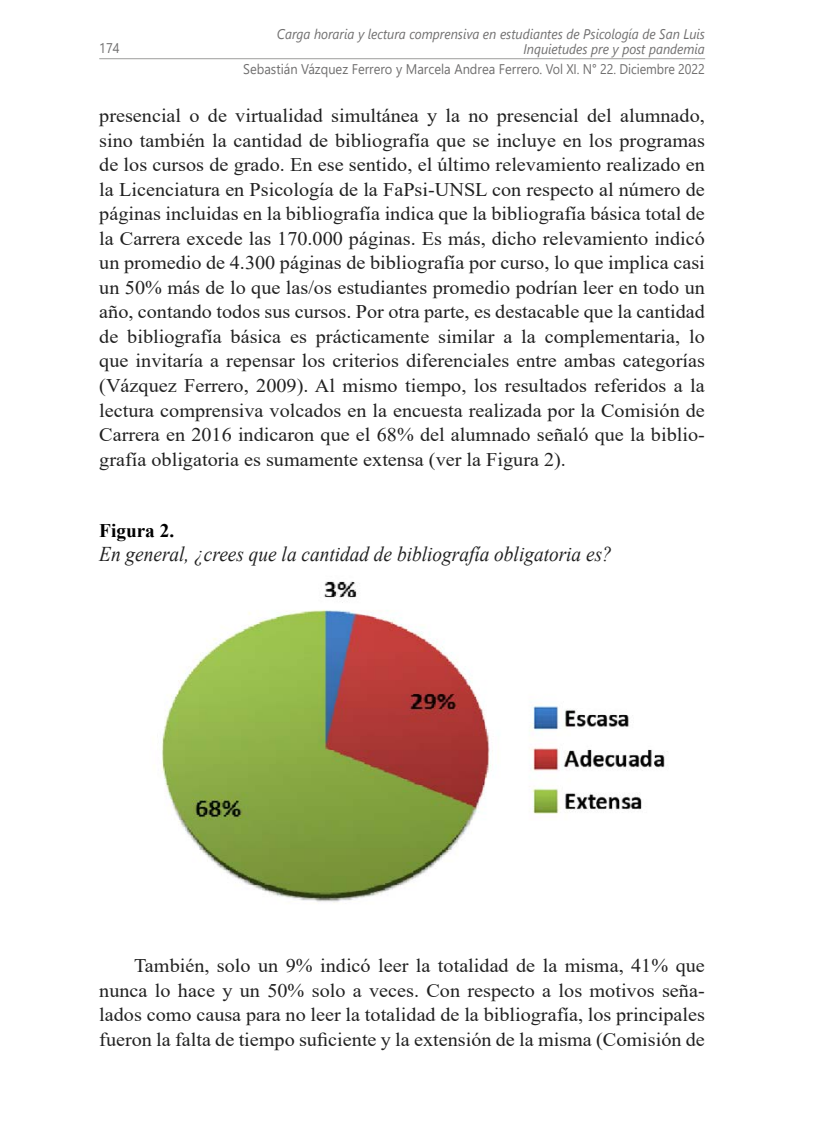
<style>
.page{position:relative;width:819px;height:1141px;background:#fff}
.page>*{position:absolute;margin:0;border:0;box-sizing:border-box;transform-origin:0 0}
.TITU_TABLA{font:italic 21px "Times New Roman";color:#212121;scale:.92 1}
.TEXTO_OK{font:19.25px/24.5px "Times New Roman";color:#212121;text-align:justify;scale:1.05 1}
.NUMERO-TABLA{font:700 19.25px "Times New Roman";color:#000}
.t1{font:italic 14px/15.8px "Segoe UI";color:#706f6f;text-align:right;scale:.92 1}
.t2{font:14px "Segoe UI";color:#706f6f;scale:.92 1}
.t3{font:14px "Segoe UI";color:#706f6f;scale:.9 1}
</style>
<div class="page">
<hr style="left:99px;top:58px;width:606px;height:1px;background:#9d9d9c">
<img style="left:161px;top:581px;width:507px;height:322px">
<p class="t1" style="left:277px;top:24px;width:467px">Carga horaria y lectura comprensiva en estudiantes de Psicología de San Luis<br>Inquietudes pre y post pandemia</p>
<p class="t2" style="left:243px;top:56px;width:503px">Sebastián Vázquez Ferrero y Marcela Andrea Ferrero. Vol XI. N° 22. Diciembre 2022</p>
<p class="TEXTO_OK" style="left:99px;top:103px;width:578px">presencial o de virtualidad simultánea y la no presencial del alumnado, sino también la cantidad de bibliografía que se incluye en los programas de los cursos de grado. En ese sentido, el último relevamiento realizado en la Licenciatura en Psicología de la FaPsi-UNSL con respecto al número de páginas incluidas en la bibliografía indica que la bibliografía básica total de la Carrera excede las 170.000 páginas. Es más, dicho relevamiento indicó un promedio de 4.300 páginas de bibliografía por curso, lo que implica casi un 50% más de lo que las/os estudiantes promedio podrían leer en todo un año, contando todos sus cursos. Por otra parte, es destacable que la cantidad de bibliografía básica es prácticamente similar a la complementaria, lo que invitaría a repensar los criterios diferenciales entre ambas categorías (Vázquez Ferrero, 2009). Al mismo tiempo, los resultados referidos a la lectura comprensiva volcados en la encuesta realizada por la Comisión de Carrera en 2016 indicaron que el 68% del alumnado señaló que la biblio&shy;grafía obligatoria es sumamente extensa (ver la Figura 2).</p>
<p class="t3" style="left:99px;top:34px;width:24px">174</p>
<p class="NUMERO-TABLA" style="left:99px;top:516px;width:76px">Figura 2.</p>
<p class="TITU_TABLA" style="left:99px;top:540px;width:558px">En general, ¿crees que la cantidad de bibliografía obligatoria es?</p>
<p class="TEXTO_OK" style="left:99px;top:953px;width:578px;text-indent:35px">También, solo un 9% indicó leer la totalidad de la misma, 41% que nunca lo hace y un 50% solo a veces. Con respecto a los motivos seña&shy;lados como causa para no leer la totalidad de la bibliografía, los principales fueron la falta de tiempo suficiente y la extensión de la misma (Comisión de</p>
</div>
